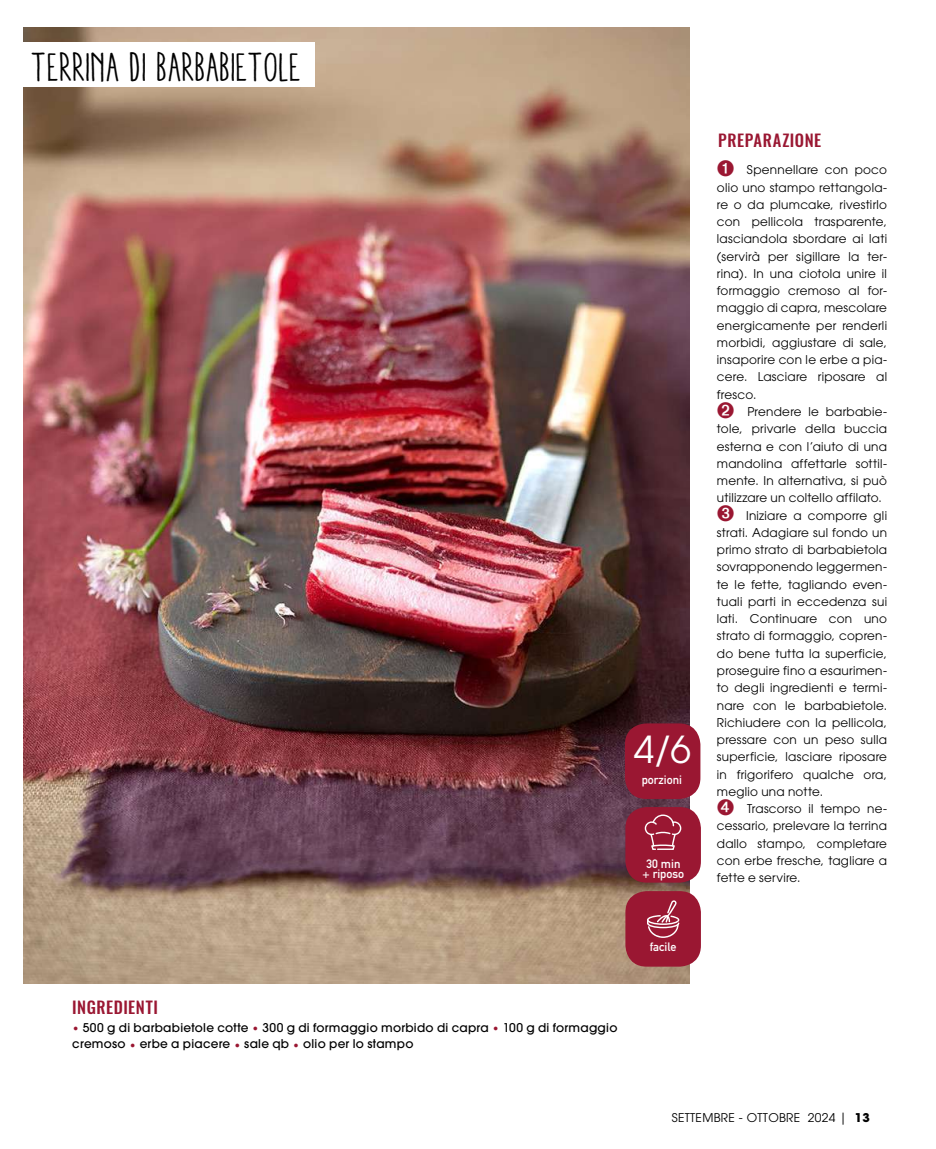
<style>
.page{position:relative;width:936px;height:1149px;background:#fff}
.page>*{position:absolute;margin:0;border:0;box-sizing:border-box;transform-origin:0 0}
.t1{font:condensed 40.5px "Aracne";color:#000}
.t2{font:37.05px "Avant Garde";color:#fff}
.t3{font:500 16.5px "Oswald";letter-spacing:.035em;color:#9a1732}
.t4{font:12px/17.2px "Avant Garde";letter-spacing:.02em;color:#000}
.t5{font:500 12px/16.5px "Avant Garde";letter-spacing:.02em;color:#000}
.t6{font:700 12px/10.5px "DIN Alternate";color:#fff;text-align:center}
.s1{color:#9a1732}
.s2{font-weight:700}
</style>
<div class="page">
<img style="left:23px;top:28px;width:666px;height:954px">
<div style="left:23px;top:43px;width:292px;height:44px;background:#fff"></div>
<div style="left:625px;top:890px;width:76px;height:76px;background:#9a1732;border-radius:21px"></div>
<svg style="left:647px;top:900px;width:32px;height:37px"></svg>
<div style="left:625px;top:723px;width:75px;height:75px;background:#9a1732;border-radius:21px"></div>
<div style="left:625px;top:806px;width:76px;height:76px;background:#9a1732;border-radius:21px"></div>
<svg style="left:644px;top:814px;width:37px;height:35px"></svg>
<h1 class="t1" style="left:32px;top:44px;width:271px">TERRINA DI BARBABIETOLE</h1>
<h2 class="t2" style="left:633px;top:727px;width:59px">4/6</h2>
<p class="t6" style="left:641px;top:773px;width:42px">porzioni</p>
<h3 class="t3" style="left:72px;top:995px;width:87px">INGREDIENTI</h3>
<p class="t5" style="left:72px;top:1018px;width:546px"><span class="s1">•</span> 500 g di barbabietole cotte <span class="s1">•</span> 300 g di formaggio morbido di capra <span class="s1">•</span> 100 g di formaggio cremoso <span class="s1">•</span> erbe a piacere <span class="s1">•</span> sale qb <span class="s1">•</span> olio per lo stampo</p>
<p class="t6" style="left:642px;top:857px;width:43px">30 min + riposo</p>
<p class="t6" style="left:649px;top:940px;width:28px">facile</p>
<h3 class="t3" style="left:718px;top:128px;width:104px">PREPARAZIONE</h3>
<p class="t4" style="left:716px;top:161px;width:172px"><span class="s1">➊</span> Spennellare con poco olio uno stampo rettangola&shy;re o da plumcake, rivestirlo con pellicola trasparente, lasciandola sbordare ai lati (servirà per sigillare la ter&shy;rina). In una ciotola unire il formaggio cremoso al for&shy;maggio di capra, mescolare energicamente per renderli morbidi, aggiustare di sale, insaporire con le erbe a pia&shy;cere. Lasciare riposare al fresco.<br><span class="s1">➋</span> Prendere le barbabie&shy;tole, privarle della buccia esterna e con l’aiuto di una mandolina affettarle sottil&shy;mente. In alternativa, si può utilizzare un coltello affilato.<br><span class="s1">➌</span> Iniziare a comporre gli strati. Adagiare sul fondo un primo strato di barbabietola sovrapponendo leggermen&shy;te le fette, tagliando even&shy;tuali parti in eccedenza sui lati. Continuare con uno strato di formaggio, copren&shy;do bene tutta la superficie, proseguire fino a esaurimen&shy;to degli ingredienti e termi&shy;nare con le barbabietole.<br>Richiudere con la pellicola, pressare con un peso sulla superficie, lasciare riposare in frigorifero qualche ora, meglio una notte.<br><span class="s1">➍</span> Trascorso il tempo ne&shy;cessario, prelevare la terrina dallo stampo, completare con erbe fresche, tagliare a fette e servire.</p>
<p class="t4" style="left:671px;top:1109px;width:200px">SETTEMBRE - OTTOBRE 2024 | <span class="s2">13</span></p>
</div>
